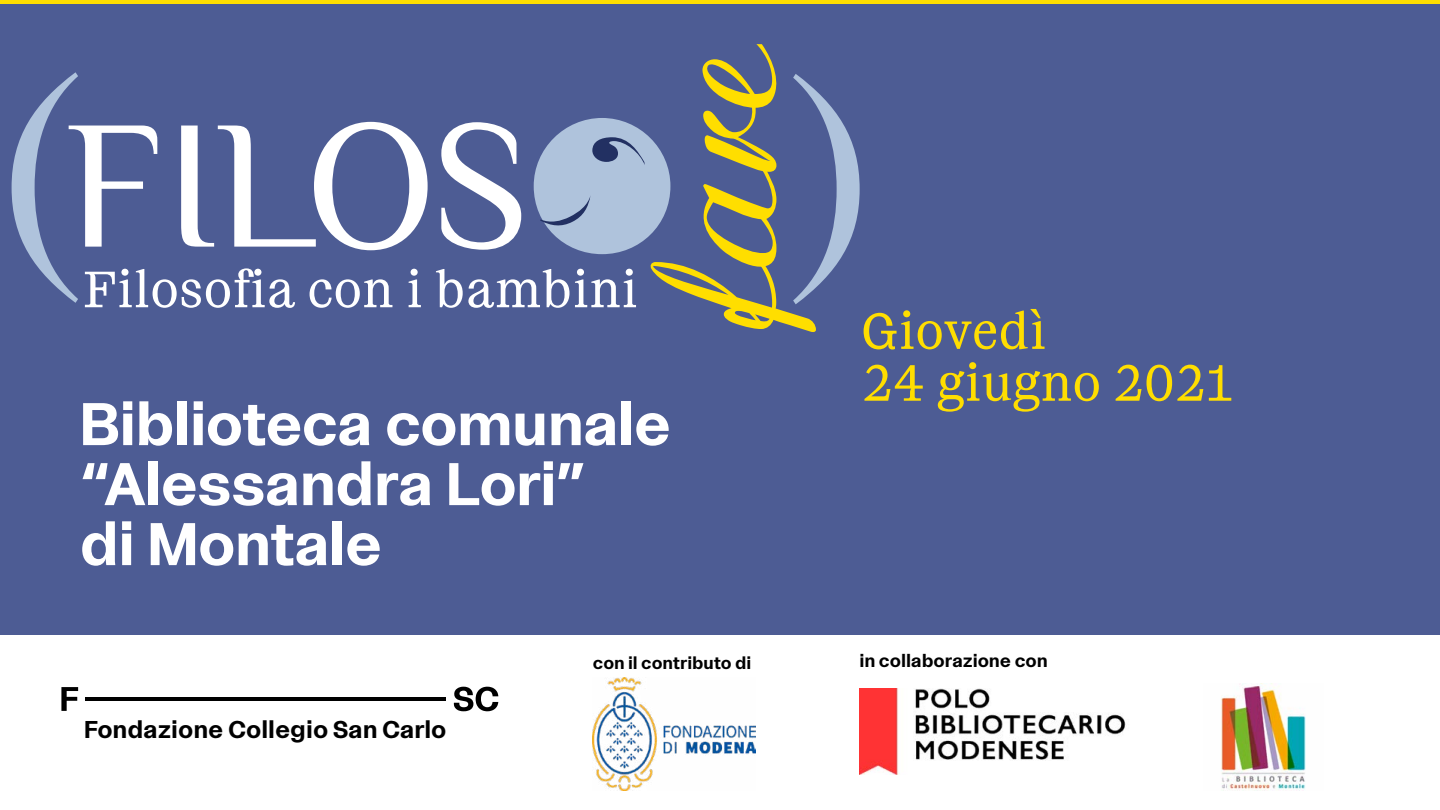
<style>
.page{position:relative;width:1440px;height:810px;background:#fff}
.page>*{position:absolute;margin:0;border:0;box-sizing:border-box;transform-origin:0 0}
.t1{font:700 60px/60px "FSC Collegio Sans";letter-spacing:-.015em;color:#fff}
.t2{font:54.68px/51.8px "FSC Boschetti Serif";color:#ffde00}
.t3{font:700 24.3px "FSC Collegio Sans";color:#000}
.t4{font:700 18px "FSC Collegio Sans";letter-spacing:-.005em;color:#000}
.t5{font:700 17.25px "FSC Collegio Sans";letter-spacing:-.005em;color:#000}
</style>
<div class="page">
<div style="left:0;top:0;width:1440px;height:635px;background:#4d5c94"></div>
<svg style="left:12px;top:44px;width:848px;height:288px"></svg>
<hr style="left:0;top:0;width:1440px;height:4px;background:#ffde00">
<hr style="left:86px;top:697px;width:360px;height:4px;background:#000">
<svg style="left:61px;top:687px;width:17px;height:24px"></svg>
<svg style="left:454px;top:687px;width:44px;height:24px"></svg>
<img style="left:593px;top:678px;width:162px;height:113px">
<img style="left:859px;top:689px;width:267px;height:85px">
<img style="left:1221px;top:684px;width:85px;height:106px">
<p class="t1" style="left:80px;top:394px;width:593px">Biblioteca comunale “Alessandra Lori”<br>di Montale</p>
<p class="t2" style="left:862px;top:304px;width:373px">Giovedì<br>24 giugno 2021</p>
<p class="t3" style="left:84px;top:716px;width:364px">Fondazione Collegio San Carlo</p>
<p class="t5" style="left:593px;top:653px;width:160px">con il contributo di</p>
<p class="t4" style="left:859px;top:650px;width:190px">in collaborazione con</p>
</div>
